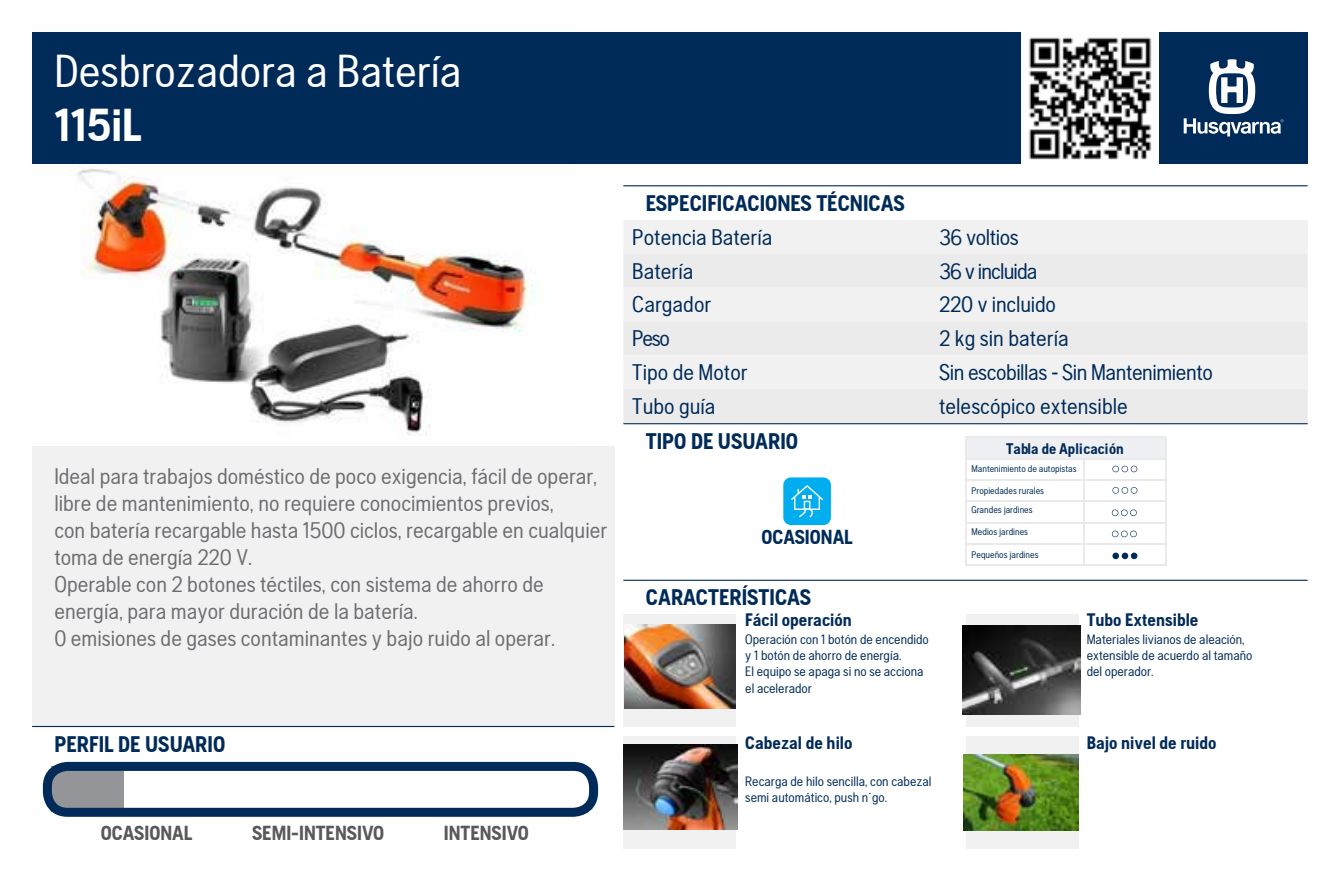
<style>
.page{position:relative;width:1340px;height:881px;background:#fff}
.page>*{position:absolute;margin:0;border:0;box-sizing:border-box;transform-origin:0 0}
.t1{font:45.9px "Husqvarna Gothic";color:#fff}
.t2{font:700 45.9px "Husqvarna Gothic";color:#fff}
.t3{font:22.5px/27px "Husqvarna Gothic";color:#6d6e71}
.t4{font:22.5px "Husqvarna Gothic";color:#002b58}
.t5{font:700 22.5px "Husqvarna Gothic";color:#002b58}
.t6{font:22.5px "Husqvarna Gothic";letter-spacing:-.02em;color:#002b58}
.t7{font:22.5px "Husqvarna Gothic";letter-spacing:-.04em;color:#002b58}
.t8{font:700 20.25px "Husqvarna Gothic";color:#58595b}
.t9{font:700 20.25px "Husqvarna Gothic";color:#002b58}
.t10{font:700 18px "Husqvarna Gothic";color:#002b58}
.t11{font:700 15.3px "Husqvarna Gothic";color:#002b58}
.t12{font:13.5px/16.2px "Husqvarna Gothic";color:#002b58}
.t13{font:9.67px/19.8px "Husqvarna Gothic";color:#002b58}
</style>
<div class="page">
<img style="left:76px;top:169px;width:460px;height:266px">
<div style="left:53px;top:771px;width:71px;height:35px;background:#939598"></div>
<div style="left:623px;top:220px;width:684px;height:101px;background:#f1f1f2"></div>
<div style="left:623px;top:254px;width:684px;height:33px;background:#ebebec"></div>
<div style="left:623px;top:321px;width:684px;height:101px;background:#ebebec"></div>
<div style="left:32px;top:32px;width:1275px;height:132px;background:#002b58"></div>
<svg style="left:1183px;top:59px;width:100px;height:77px"></svg>
<hr style="left:623px;top:185px;width:684px;height:1px;background:#002b58">
<hr style="left:623px;top:579px;width:684px;height:1px;background:#002b58">
<hr style="left:623px;top:423px;width:684px;height:1px;background:#002b58">
<div style="left:32px;top:445px;width:582px;height:281px;background:#f1f1f2"></div>
<hr style="left:32px;top:725px;width:582px;height:1px;background:#002b58">
<div style="left:43px;top:761px;width:555px;height:55px;border:9px solid #002b58;border-radius:20px"></div>
<div style="left:623px;top:613px;width:113px;height:113px;background:#f1f1f2"></div>
<div style="left:623px;top:735px;width:113px;height:113px;background:#f1f1f2"></div>
<div style="left:965px;top:613px;width:113px;height:113px;background:#f1f1f2"></div>
<div style="left:965px;top:735px;width:113px;height:113px;background:#f1f1f2"></div>
<div style="left:965px;top:436px;width:201px;height:23px;background:#eff0f3"></div>
<svg style="left:1112px;top:465px;width:25px;height:7px"></svg>
<svg style="left:1112px;top:487px;width:25px;height:6px"></svg>
<hr style="left:966px;top:436px;width:200px;height:1px;background:#eaeaec">
<hr style="left:966px;top:458px;width:200px;height:1px;background:#eaeaec">
<hr style="left:966px;top:479px;width:200px;height:1px;background:#eaeaec">
<hr style="left:966px;top:500px;width:200px;height:1px;background:#eaeaec">
<hr style="left:966px;top:522px;width:200px;height:1px;background:#eaeaec">
<hr style="left:966px;top:543px;width:200px;height:1px;background:#eaeaec">
<hr style="left:966px;top:564px;width:200px;height:1px;background:#eaeaec">
<hr style="left:965px;top:436px;width:1px;height:129px;background:#eaeaec">
<hr style="left:1083px;top:458px;width:1px;height:107px;background:#eaeaec">
<hr style="left:1165px;top:438px;width:1px;height:127px;background:#eaeaec">
<svg style="left:1112px;top:552px;width:25px;height:7px"></svg>
<img style="left:963px;top:754px;width:115px;height:76px">
<div style="left:783px;top:477px;width:48px;height:48px;background:#00aeef;border-radius:8px"></div>
<svg style="left:791px;top:485px;width:32px;height:32px"></svg>
<svg style="left:1111px;top:509px;width:25px;height:7px"></svg>
<svg style="left:1111px;top:530px;width:25px;height:7px"></svg>
<img style="left:962px;top:625px;width:118px;height:89px">
<img style="left:624px;top:624px;width:111px;height:84px">
<img style="left:623px;top:744px;width:114px;height:85px">
<img style="left:1021px;top:32px;width:137px;height:132px">
<h1 class="t1" style="left:54px;top:44px;width:409px">Desbrozadora a Batería</h1>
<h1 class="t2" style="left:54px;top:99px;width:89px">115iL</h1>
<p class="t5" style="left:646px;top:190px;width:260px">ESPECIFICACIONES TÉCNICAS</p>
<p class="t4" style="left:632px;top:224px;width:142px">Potencia Batería</p>
<p class="t6" style="left:939px;top:224px;width:81px">36 voltios</p>
<p class="t4" style="left:632px;top:258px;width:63px">Batería</p>
<p class="t7" style="left:939px;top:258px;width:100px">36 v incluida</p>
<p class="t4" style="left:632px;top:292px;width:80px">Cargador</p>
<p class="t4" style="left:939px;top:292px;width:118px">220 v incluido</p>
<p class="t4" style="left:632px;top:325px;width:39px">Peso</p>
<p class="t4" style="left:939px;top:325px;width:131px">2 kg sin batería</p>
<p class="t4" style="left:632px;top:359px;width:117px">Tipo de Motor</p>
<p class="t6" style="left:939px;top:359px;width:275px">Sin escobillas - Sin Mantenimiento</p>
<p class="t4" style="left:632px;top:393px;width:85px">Tubo guía</p>
<p class="t4" style="left:939px;top:393px;width:190px">telescópico extensible</p>
<p class="t5" style="left:646px;top:428px;width:154px">TIPO DE USUARIO</p>
<p class="t11" style="left:1006px;top:439px;width:119px">Tabla de Aplicación</p>
<p class="t3" style="left:54px;top:462px;width:554px">Ideal para trabajos doméstico de poco exigencia, fácil de operar, libre de mantenimiento, no requiere conocimientos previos,<br>con batería recargable hasta 1500 ciclos, recargable en cualquier toma de energía 220 V.<br>Operable con 2 botones téctiles, con sistema de ahorro de energía, para mayor duración de la batería.<br>0 emisiones de gases contaminantes y bajo ruido al operar.</p>
<p class="t13" style="left:971px;top:458px;width:106px">Mantenimiento de autopistas</p>
<p class="t13" style="left:971px;top:480px;width:74px">Propiedades rurales<br>Grandes jardines</p>
<p class="t13" style="left:971px;top:521px;width:58px">Medios jardines</p>
<p class="t13" style="left:971px;top:544px;width:68px">Pequeños jardines</p>
<p class="t9" style="left:761px;top:525px;width:93px">OCASIONAL</p>
<p class="t5" style="left:646px;top:583px;width:167px">CARACTERÍSTICAS</p>
<p class="t10" style="left:745px;top:609px;width:108px">Fácil operación</p>
<p class="t12" style="left:745px;top:631px;width:185px">Operación con 1 botón de encendido y 1 botón de ahorro de energía.<br>El equipo se apaga si no se acciona el acelerador</p>
<p class="t10" style="left:1086px;top:609px;width:113px">Tubo Extensible</p>
<p class="t12" style="left:1086px;top:631px;width:167px">Materiales livianos de aleación, extensible de acuerdo al tamaño del operador.</p>
<p class="t5" style="left:54px;top:730px;width:172px">PERFIL DE USUARIO</p>
<p class="t8" style="left:101px;top:820px;width:93px">OCASIONAL</p>
<p class="t8" style="left:252px;top:820px;width:134px">SEMI-INTENSIVO</p>
<p class="t8" style="left:444px;top:820px;width:87px">INTENSIVO</p>
<p class="t10" style="left:745px;top:731px;width:109px">Cabezal de hilo</p>
<p class="t12" style="left:745px;top:772px;width:188px">Recarga de hilo sencilla, con cabezal semi automático, push n´go.</p>
<p class="t10" style="left:1086px;top:731px;width:131px">Bajo nivel de ruido</p>
</div>
